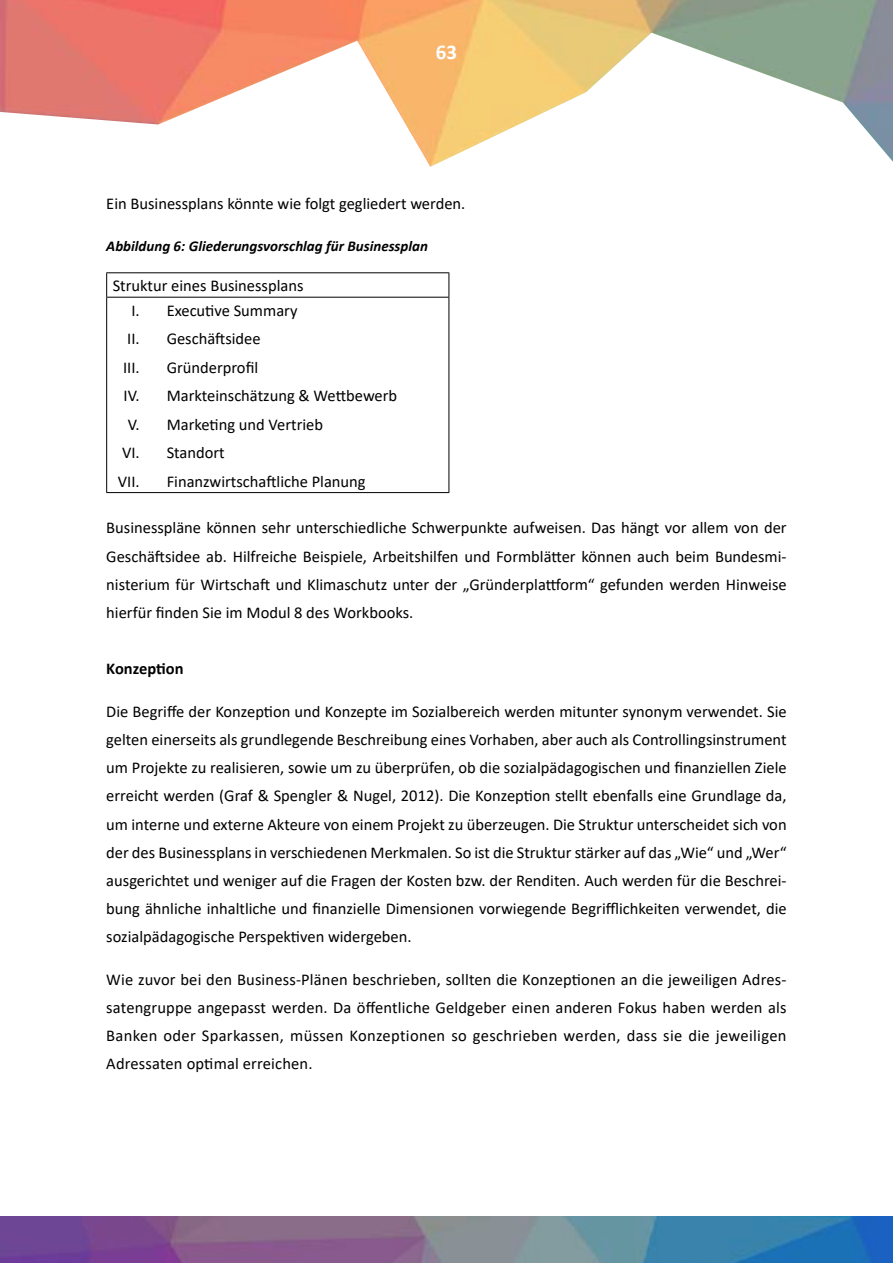
<style>
.page{position:relative;width:893px;height:1263px;background:#fff}
.page>*{position:absolute;margin:0;border:0;box-sizing:border-box;transform-origin:0 0}
.t1{font:700 21px "Calibri";color:#fff}
.t2{font:16.5px/28.2px "Calibri";color:#000;text-align:justify}
.t3{font:700 16.5px "Calibri";color:#000}
.t4{font:italic 700 15px "Calibri";color:#000}
</style>
<div class="page">
<img style="left:0;top:0;width:893px;height:167px">
<img style="left:0;top:1216px;width:893px;height:47px">
<hr style="left:106px;top:272px;width:343px;height:1px;background:#000">
<svg style="left:106px;top:273px;width:1px;height:24px"></svg>
<svg style="left:449px;top:273px;width:1px;height:24px"></svg>
<hr style="left:106px;top:297px;width:343px;height:1px;background:#000">
<hr style="left:106px;top:298px;width:1px;height:194px;background:#000">
<hr style="left:449px;top:298px;width:1px;height:194px;background:#000">
<hr style="left:106px;top:492px;width:343px;height:1px;background:#000">
<p class="t1" style="left:436px;top:37px;width:23px">63</p>
<p class="t2" style="left:106px;top:189px;width:361px">Ein Businessplans könnte wie folgt gegliedert werden.</p>
<p class="t4" style="left:106px;top:236px;width:323px">Abbildung 6: Gliederungsvorschlag für Businessplan</p>
<p class="t2" style="left:131px;top:273px;width:174px;line-height:24.3px;text-indent:-19px">Struktur eines Businessplans<br>I. Executive Summary</p>
<p class="t2" style="left:123px;top:324px;width:139px">II. Geschäftsidee<br>III.</p>
<p class="t2" style="left:167px;top:353px;width:93px">Gründerprofil</p>
<p class="t2" style="left:124px;top:381px;width:275px">IV. Markteinschätzung &amp; Wettbewerb</p>
<p class="t2" style="left:128px;top:410px;width:197px">V. Marketing und Vertrieb</p>
<p class="t2" style="left:122px;top:438px;width:104px">VI. Standort</p>
<p class="t2" style="left:118px;top:467px;width:23px">VII.</p>
<p class="t2" style="left:167px;top:467px;width:200px">Finanzwirtschaftliche Planung</p>
<p class="t2" style="left:106px;top:513px;width:682px">Businesspläne können sehr unterschiedliche Schwerpunkte aufweisen. Das hängt vor allem von der Geschäftsidee ab. Hilfreiche Beispiele, Arbeitshilfen und Formblätter können auch beim Bundesmi&shy;nisterium für Wirtschaft und Klimaschutz unter der „Gründerplattform“ gefunden werden Hinweise hierfür finden Sie im Modul 8 des Workbooks.</p>
<p class="t3" style="left:106px;top:657px;width:79px">Konzeption</p>
<p class="t2" style="left:106px;top:697px;width:682px">Die Begriffe der Konzeption und Konzepte im Sozialbereich werden mitunter synonym verwendet. Sie gelten einerseits als grundlegende Beschreibung eines Vorhaben, aber auch als Controllingsinstrument um Projekte zu realisieren, sowie um zu überprüfen, ob die sozialpädagogischen und finanziellen Ziele erreicht werden (Graf &amp; Spengler &amp; Nugel, 2012). Die Konzeption stellt ebenfalls eine Grundlage da, um interne und externe Akteure von einem Projekt zu überzeugen. Die Struktur unterscheidet sich von der des Businessplans in verschiedenen Merkmalen. So ist die Struktur stärker auf das „Wie“ und „Wer“ ausgerichtet und weniger auf die Fragen der Kosten bzw. der Renditen. Auch werden für die Beschrei&shy;bung ähnliche inhaltliche und finanzielle Dimensionen vorwiegende Begrifflichkeiten verwendet, die sozialpädagogische Perspektiven widergeben.</p>
<p class="t2" style="left:106px;top:965px;width:682px">Wie zuvor bei den Business-Plänen beschrieben, sollten die Konzeptionen an die jeweiligen Adres&shy;satengruppe angepasst werden. Da öffentliche Geldgeber einen anderen Fokus haben werden als Banken oder Sparkassen, müssen Konzeptionen so geschrieben werden, dass sie die jeweiligen Adressaten optimal erreichen.</p>
</div>
